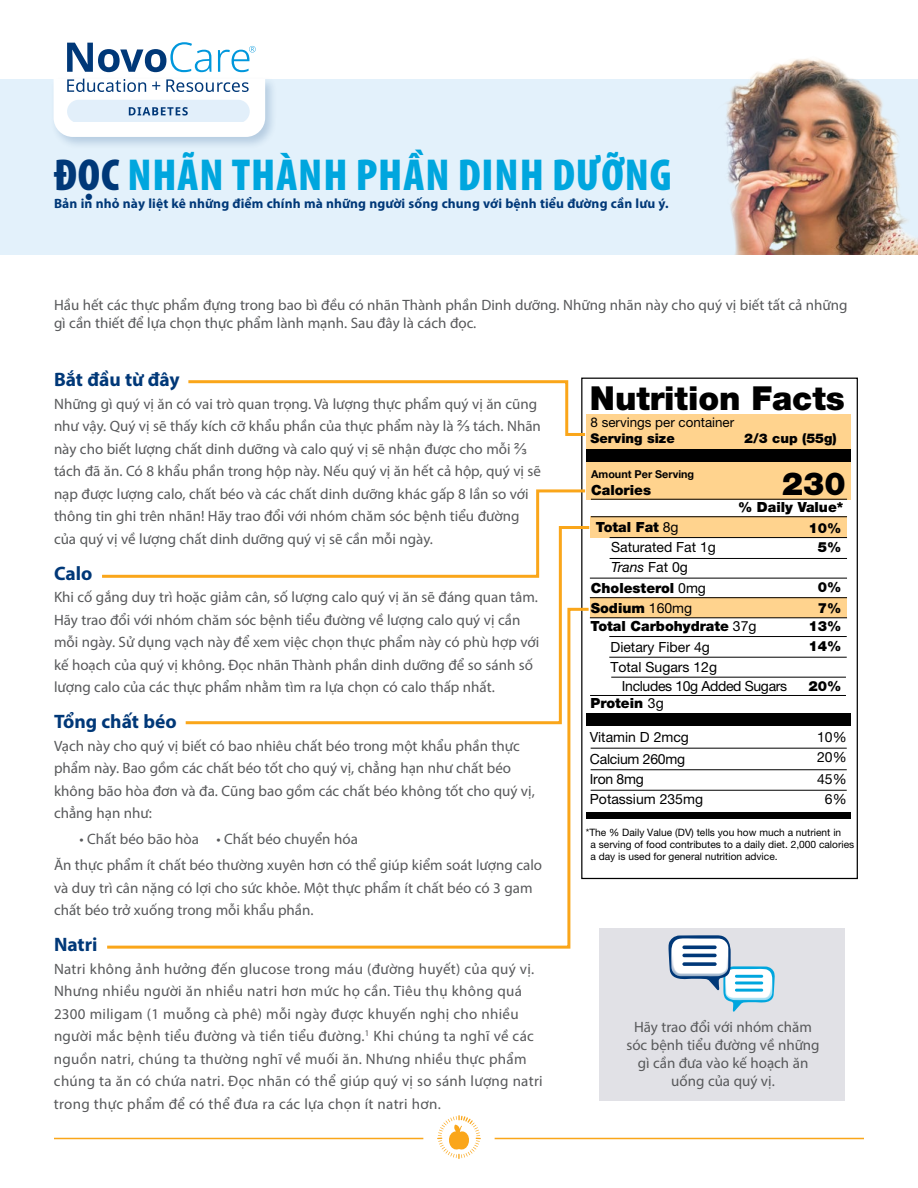
<style>
.page{position:relative;width:918px;height:1188px;background:#fff}
.page>*{position:absolute;margin:0;border:0;box-sizing:border-box;transform-origin:0 0}
.t1{font:900 condensed 45px "Myriad Pro";letter-spacing:.02em;color:#00a6de}
.t2{font:900 33.15px "Helvetica Neue LT Std";letter-spacing:-.005em;color:#000}
.t3{font:900 31.8px "Helvetica Neue LT Std";color:#000}
.t4{font:700 19.5px "Myriad Pro";color:#003878}
.t5{font:15px/22.5px "Myriad Pro";color:#58595b}
.t6{font:15px/22.5px "Myriad Pro";letter-spacing:.02em;color:#58595b}
.t7{font:900 13.95px/20.9px "Helvetica Neue LT Std";color:#000}
.t8{font:13.95px/20.1px "Helvetica Neue";color:#000}
.t9{font:13.95px/19.4px "Helvetica Neue";letter-spacing:-.025em;color:#000}
.t10{font:13.95px/22.2px "Helvetica Neue";letter-spacing:-.02em;color:#000}
.t11{font:italic 13.95px "Helvetica Neue LT Std";color:#000}
.t12{font:700 13.5px "Myriad Pro";letter-spacing:.01em;color:#003878}
.t13{font:900 13.35px "Helvetica Neue LT Std";color:#000}
.t14{font:13.35px "Helvetica Neue";color:#000}
.t15{font:700 10.8px "Helvetica Neue";color:#000}
.t16{font:10.2px/12.1px "Helvetica Neue";color:#000}
.s1{color:#003878}
.s2{font-family:"Arial"}
.s3{font-family:"Helvetica Neue";font-weight:400}
.s4{font-family:"Helvetica Neue";font-style:normal}
</style>
<div class="page">
<hr style="left:54px;top:1138px;width:369px;height:1px;background:#faa61a">
<hr style="left:495px;top:1138px;width:369px;height:1px;background:#faa61a">
<svg style="left:437px;top:1115px;width:44px;height:44px"></svg>
<div style="left:590px;top:516px;width:257px;height:22px;background:#ffd38e"></div>
<div style="left:590px;top:598px;width:257px;height:20px;background:#ffd38e"></div>
<div style="left:587px;top:414px;width:264px;height:41px;background:#ffd38e"></div>
<div style="left:587px;top:458px;width:264px;height:41px;background:#ffd38e"></div>
<hr style="left:609px;top:636px;width:238px;height:1px;background:#000">
<hr style="left:591px;top:499px;width:256px;height:1px;background:#000">
<hr style="left:591px;top:516px;width:256px;height:1px;background:#000">
<hr style="left:610px;top:537px;width:237px;height:1px;background:#000">
<hr style="left:590px;top:617px;width:257px;height:1px;background:#000">
<hr style="left:590px;top:597px;width:257px;height:1px;background:#000">
<hr style="left:590px;top:578px;width:257px;height:1px;background:#000">
<hr style="left:609px;top:657px;width:238px;height:1px;background:#000">
<hr style="left:591px;top:769px;width:256px;height:1px;background:#000">
<hr style="left:590px;top:695px;width:256px;height:1px;background:#000">
<hr style="left:611px;top:677px;width:235px;height:1px;background:#000">
<hr style="left:591px;top:790px;width:256px;height:1px;background:#000">
<hr style="left:591px;top:748px;width:256px;height:1px;background:#000">
<hr style="left:610px;top:558px;width:237px;height:1px;background:#000">
<div style="left:587px;top:714px;width:264px;height:12px;background:#000"></div>
<div style="left:587px;top:812px;width:264px;height:7px;background:#000"></div>
<div style="left:587px;top:449px;width:264px;height:13px;background:#000"></div>
<svg style="left:188px;top:379px;width:399px;height:58px"></svg>
<svg style="left:102px;top:488px;width:486px;height:90px"></svg>
<svg style="left:183px;top:525px;width:409px;height:81px"></svg>
<svg style="left:107px;top:606px;width:485px;height:343px"></svg>
<div style="left:599px;top:928px;width:245px;height:173px;background:#e1e1e6"></div>
<svg style="left:668px;top:935px;width:107px;height:77px"></svg>
<hr style="left:682px;top:946px;width:35px;height:3px;background:#003878;border-radius:2px">
<hr style="left:682px;top:954px;width:35px;height:3px;background:#003878;border-radius:2px">
<svg style="left:682px;top:962px;width:35px;height:4px"></svg>
<div style="left:0;top:79px;width:918px;height:176px;background:#e3f1fb"></div>
<div style="left:49px;top:76px;width:228px;height:74px;background:#003878;opacity:.2"></div>
<svg style="left:67px;top:42px;width:144px;height:30px"></svg>
<svg style="left:218px;top:46px;width:38px;height:26px"></svg>
<svg style="left:54px;top:79px;width:211px;height:58px"></svg>
<img style="left:725px;top:58px;width:193px;height:197px">
<h1 class="t1" style="left:54px;top:146px;width:619px"><span class="s1">ĐỌC</span> NHÃN THÀNH PHẦN DINH DƯỠNG</h1>
<p class="t12" style="left:54px;top:195px;width:616px">Bản in nhỏ này liệt kê những điểm chính mà những người sống chung với bệnh tiểu đường cần lưu ý.</p>
<p class="t5" style="left:54px;top:295px;width:795px;line-height:18px">Hầu hết các thực phẩm đựng trong bao bì đều có nhãn Thành phần Dinh dưỡng. Những nhãn này cho quý vị biết tất cả những gì cần thiết để lựa chọn thực phẩm lành mạnh. Sau đây là cách đọc.</p>
<h3 class="t4" style="left:54px;top:367px;width:127px">Bắt đầu từ đây</h3>
<p class="t5" style="left:54px;top:392px;width:489px">Những gì quý vị ăn có vai trò quan trọng. Và lượng thực phẩm quý vị ăn cũng như vậy. Quý vị sẽ thấy kích cỡ khẩu phần của thực phẩm này là <span class="s2">⅔</span> tách. Nhãn này cho biết lượng chất dinh dưỡng và calo quý vị sẽ nhận được cho mỗi <span class="s2">⅔ </span>tách đã ăn. Có 8 khẩu phần trong hộp này. Nếu quý vị ăn hết cả hộp, quý vị sẽ nạp được lượng calo, chất béo và các chất dinh dưỡng khác gấp 8 lần so với thông tin ghi trên nhãn! Hãy trao đổi với nhóm chăm sóc bệnh tiểu đường của quý vị về lượng chất dinh dưỡng quý vị sẽ cần mỗi ngày.</p>
<h3 class="t4" style="left:54px;top:560px;width:40px">Calo</h3>
<p class="t5" style="left:54px;top:586px;width:487px">Khi cố gắng duy trì hoặc giảm cân, số lượng calo quý vị ăn sẽ đáng quan tâm.<br>Hãy trao đổi với nhóm chăm sóc bệnh tiểu đường về lượng calo quý vị cần mỗi ngày. Sử dụng vạch này để xem việc chọn thực phẩm này có phù hợp với kế hoạch của quý vị không. Đọc nhãn Thành phần dinh dưỡng để so sánh số lượng calo của các thực phẩm nhằm tìm ra lựa chọn có calo thấp nhất.</p>
<h3 class="t4" style="left:54px;top:709px;width:124px">Tổng chất béo</h3>
<p class="t5" style="left:54px;top:734px;width:482px">Vạch này cho quý vị biết có bao nhiêu chất béo trong một khẩu phần thực phẩm này. Bao gồm các chất béo tốt cho quý vị, chẳng hạn như chất béo không bão hòa đơn và đa. Cũng bao gồm các chất béo không tốt cho quý vị, chẳng hạn như:</p>
<p class="t5" style="left:54px;top:826px;width:490px;line-height:26px;text-indent:26px">• Chất béo bão hòa • Chất béo chuyển hóa<br>Ăn thực phẩm ít chất béo thường xuyên hơn có thể giúp kiểm soát lượng calo</p>
<p class="t5" style="left:54px;top:876px;width:480px">và duy trì cân nặng có lợi cho sức khỏe. Một thực phẩm ít chất béo có 3 gam chất béo trở xuống trong mỗi khẩu phần.</p>
<h3 class="t4" style="left:54px;top:932px;width:45px">Natri</h3>
<p class="t6" style="left:54px;top:957px;width:490px">Natri không ảnh hưởng đến glucose trong máu (đường huyết) của quý vị.<br>Nhưng nhiều người ăn nhiều natri hơn mức họ cần. Tiêu thụ không quá 2300 miligam (1 muỗng cà phê) mỗi ngày được khuyến nghị cho nhiều người mắc bệnh tiểu đường và tiền tiểu đường.<sup>1</sup> Khi chúng ta nghĩ về các nguồn natri, chúng ta thường nghĩ về muối ăn. Nhưng nhiều thực phẩm chúng ta ăn có chứa natri. Đọc nhãn có thể giúp quý vị so sánh lượng natri trong thực phẩm để có thể đưa ra các lựa chọn ít natri hơn.</p>
<h2 class="t2" style="left:590px;top:379px;width:256px">Nutrition Facts</h2>
<p class="t14" style="left:591px;top:414px;width:145px">8 servings per container</p>
<p class="t13" style="left:591px;top:430px;width:86px">Serving size</p>
<p class="t13" style="left:744px;top:430px;width:94px">2/3 cup (55g)</p>
<p class="t7" style="left:591px;top:480px;width:61px">Calories</p>
<p class="t15" style="left:591px;top:465px;width:105px">Amount Per Serving</p>
<h3 class="t3" style="left:782px;top:464px;width:65px">230</h3>
<p class="t7" style="left:738px;top:497px;width:107px">% Daily Value*</p>
<p class="t7" style="left:596px;top:517px;width:84px">Total Fat <span class="s3">8g</span></p>
<p class="t7" style="left:809px;top:517px;width:34px">10%</p>
<p class="t8" style="left:611px;top:537px;width:106px">Saturated Fat 1g</p>
<p class="t7" style="left:818px;top:537px;width:25px">5%</p>
<p class="t11" style="left:611px;top:559px;width:78px">Trans <span class="s4">Fat 0g</span></p>
<p class="t7" style="left:818px;top:577px;width:25px">0%<br>7%</p>
<p class="t7" style="left:809px;top:616px;width:34px;line-height:20.4px">13%<br>14%</p>
<p class="t7" style="left:809px;top:675px;width:34px">20%</p>
<p class="t7" style="left:591px;top:578px;width:117px;line-height:20.1px">Cholesterol <span class="s3">0mg<br></span>Sodium <span class="s3">160mg</span></p>
<p class="t7" style="left:591px;top:616px;width:168px">Total Carbohydrate <span class="s3">37g</span></p>
<p class="t8" style="left:610px;top:637px;width:101px">Dietary Fiber 4g</p>
<p class="t9" style="left:622px;top:657px;width:167px;text-indent:-12px">Total Sugars 12g<br>Includes 10g Added Sugars</p>
<p class="t7" style="left:591px;top:692px;width:75px">Protein <span class="s3">3g</span></p>
<p class="t8" style="left:817px;top:727px;width:31px">10%<br>20%</p>
<p class="t8" style="left:817px;top:768px;width:31px;line-height:21px;text-align:center">45%<br>6%</p>
<p class="t10" style="left:590px;top:726px;width:101px">Vitamin D 2mcg<br>Calcium 260mg</p>
<p class="t8" style="left:590px;top:769px;width:115px">Iron 8mg<br>Potassium 235mg</p>
<p class="t16" style="left:591px;top:826px;width:265px;text-indent:-5px">*The % Daily Value (DV) tells you how much a nutrient in<br>a serving of food contributes to a daily diet. 2,000 calories a day is used for general nutrition advice.</p>
<p class="t5" style="left:626px;top:1018px;width:195px;line-height:18px;text-align:center">Hãy trao đổi với nhóm chăm sóc bệnh tiểu đường về những gì cần đưa vào kế hoạch ăn uống của quý vị.</p>
</div>
